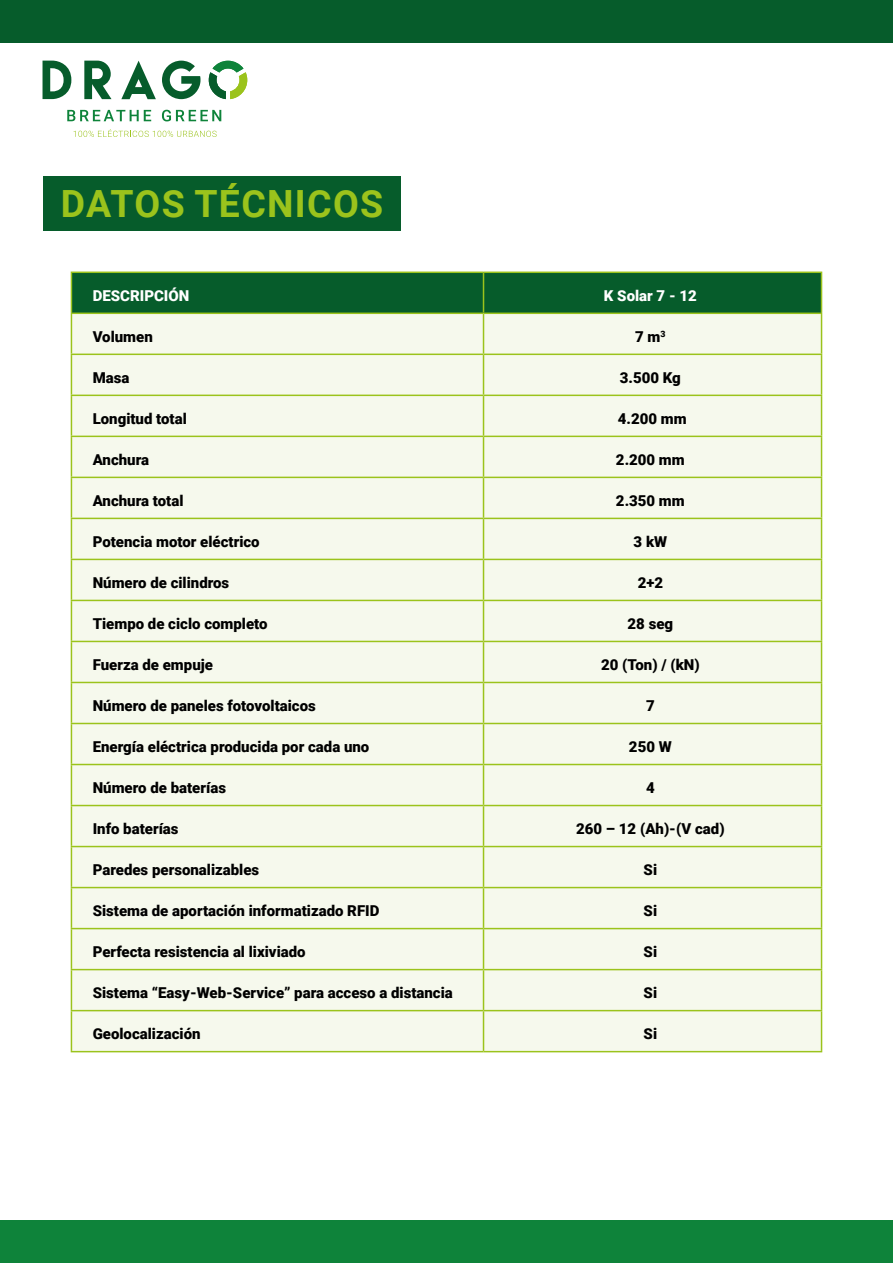
<style>
.page{position:relative;width:893px;height:1263px;background:#fff}
.page>*{position:absolute;margin:0;border:0;box-sizing:border-box;transform-origin:0 0}
.t1{font:700 37.5px "Roboto";letter-spacing:.035em;color:#9bc31c}
.t2{font:900 15px "Roboto";color:#000}
.t3{font:900 15px "Roboto";color:#fff}
</style>
<div class="page">
<div style="left:0;top:0;width:893px;height:43px;background:#065c2b"></div>
<div style="left:0;top:1220px;width:893px;height:43px;background:#0e833a"></div>
<svg style="left:43px;top:61px;width:28px;height:38px"></svg>
<svg style="left:84px;top:61px;width:28px;height:38px"></svg>
<svg style="left:121px;top:61px;width:35px;height:38px"></svg>
<svg style="left:162px;top:61px;width:39px;height:38px"></svg>
<svg style="left:67px;top:110px;width:84px;height:11px"></svg>
<svg style="left:162px;top:110px;width:59px;height:11px"></svg>
<svg style="left:74px;top:129px;width:143px;height:8px"></svg>
<svg style="left:209px;top:61px;width:38px;height:38px"></svg>
<div style="left:43px;top:176px;width:357px;height:55px;background:#065c2b"></div>
<div style="left:72px;top:273px;width:749px;height:40px;background:#065c2b"></div>
<div style="left:72px;top:314px;width:749px;height:737px;background:#f6f9ed"></div>
<hr style="left:71px;top:272px;width:412px;height:1px;background:#9bc31c">
<hr style="left:71px;top:273px;width:1px;height:40px;background:#9bc31c">
<hr style="left:483px;top:272px;width:339px;height:1px;background:#9bc31c">
<hr style="left:483px;top:273px;width:1px;height:40px;background:#9bc31c">
<hr style="left:821px;top:273px;width:1px;height:40px;background:#9bc31c">
<hr style="left:71px;top:313px;width:412px;height:1px;background:#9bc31c">
<hr style="left:71px;top:314px;width:1px;height:40px;background:#9bc31c">
<hr style="left:483px;top:313px;width:339px;height:1px;background:#9bc31c">
<hr style="left:483px;top:314px;width:1px;height:40px;background:#9bc31c">
<hr style="left:821px;top:314px;width:1px;height:40px;background:#9bc31c">
<hr style="left:71px;top:354px;width:412px;height:1px;background:#9bc31c">
<hr style="left:71px;top:355px;width:1px;height:40px;background:#9bc31c">
<hr style="left:483px;top:354px;width:339px;height:1px;background:#9bc31c">
<hr style="left:483px;top:355px;width:1px;height:40px;background:#9bc31c">
<hr style="left:821px;top:355px;width:1px;height:40px;background:#9bc31c">
<hr style="left:71px;top:395px;width:412px;height:1px;background:#9bc31c">
<hr style="left:71px;top:396px;width:1px;height:40px;background:#9bc31c">
<hr style="left:483px;top:395px;width:339px;height:1px;background:#9bc31c">
<hr style="left:483px;top:396px;width:1px;height:40px;background:#9bc31c">
<hr style="left:821px;top:396px;width:1px;height:40px;background:#9bc31c">
<hr style="left:71px;top:436px;width:412px;height:1px;background:#9bc31c">
<hr style="left:71px;top:437px;width:1px;height:40px;background:#9bc31c">
<hr style="left:483px;top:436px;width:339px;height:1px;background:#9bc31c">
<hr style="left:483px;top:437px;width:1px;height:40px;background:#9bc31c">
<hr style="left:821px;top:437px;width:1px;height:40px;background:#9bc31c">
<hr style="left:71px;top:477px;width:412px;height:1px;background:#9bc31c">
<hr style="left:71px;top:478px;width:1px;height:40px;background:#9bc31c">
<hr style="left:483px;top:477px;width:339px;height:1px;background:#9bc31c">
<hr style="left:483px;top:478px;width:1px;height:40px;background:#9bc31c">
<hr style="left:821px;top:478px;width:1px;height:40px;background:#9bc31c">
<hr style="left:71px;top:518px;width:412px;height:1px;background:#9bc31c">
<hr style="left:71px;top:519px;width:1px;height:40px;background:#9bc31c">
<hr style="left:483px;top:518px;width:339px;height:1px;background:#9bc31c">
<hr style="left:483px;top:519px;width:1px;height:40px;background:#9bc31c">
<hr style="left:821px;top:519px;width:1px;height:40px;background:#9bc31c">
<hr style="left:71px;top:559px;width:412px;height:1px;background:#9bc31c">
<hr style="left:71px;top:560px;width:1px;height:40px;background:#9bc31c">
<hr style="left:483px;top:559px;width:339px;height:1px;background:#9bc31c">
<hr style="left:483px;top:560px;width:1px;height:40px;background:#9bc31c">
<hr style="left:821px;top:560px;width:1px;height:40px;background:#9bc31c">
<hr style="left:71px;top:600px;width:412px;height:1px;background:#9bc31c">
<hr style="left:71px;top:601px;width:1px;height:40px;background:#9bc31c">
<hr style="left:483px;top:600px;width:339px;height:1px;background:#9bc31c">
<hr style="left:483px;top:601px;width:1px;height:40px;background:#9bc31c">
<hr style="left:821px;top:601px;width:1px;height:40px;background:#9bc31c">
<hr style="left:71px;top:641px;width:412px;height:1px;background:#9bc31c">
<hr style="left:71px;top:642px;width:1px;height:40px;background:#9bc31c">
<hr style="left:483px;top:641px;width:339px;height:1px;background:#9bc31c">
<hr style="left:483px;top:642px;width:1px;height:40px;background:#9bc31c">
<hr style="left:821px;top:642px;width:1px;height:40px;background:#9bc31c">
<hr style="left:71px;top:682px;width:412px;height:1px;background:#9bc31c">
<hr style="left:71px;top:683px;width:1px;height:40px;background:#9bc31c">
<hr style="left:483px;top:682px;width:339px;height:1px;background:#9bc31c">
<hr style="left:483px;top:683px;width:1px;height:40px;background:#9bc31c">
<hr style="left:821px;top:683px;width:1px;height:40px;background:#9bc31c">
<hr style="left:71px;top:723px;width:412px;height:1px;background:#9bc31c">
<hr style="left:71px;top:724px;width:1px;height:40px;background:#9bc31c">
<hr style="left:483px;top:723px;width:339px;height:1px;background:#9bc31c">
<hr style="left:483px;top:724px;width:1px;height:40px;background:#9bc31c">
<hr style="left:821px;top:724px;width:1px;height:40px;background:#9bc31c">
<hr style="left:71px;top:764px;width:412px;height:1px;background:#9bc31c">
<hr style="left:71px;top:765px;width:1px;height:40px;background:#9bc31c">
<hr style="left:483px;top:764px;width:339px;height:1px;background:#9bc31c">
<hr style="left:483px;top:765px;width:1px;height:40px;background:#9bc31c">
<hr style="left:821px;top:765px;width:1px;height:40px;background:#9bc31c">
<hr style="left:71px;top:805px;width:412px;height:1px;background:#9bc31c">
<hr style="left:71px;top:806px;width:1px;height:40px;background:#9bc31c">
<hr style="left:483px;top:805px;width:339px;height:1px;background:#9bc31c">
<hr style="left:483px;top:806px;width:1px;height:40px;background:#9bc31c">
<hr style="left:821px;top:806px;width:1px;height:40px;background:#9bc31c">
<hr style="left:71px;top:846px;width:412px;height:1px;background:#9bc31c">
<hr style="left:71px;top:847px;width:1px;height:40px;background:#9bc31c">
<hr style="left:483px;top:846px;width:339px;height:1px;background:#9bc31c">
<hr style="left:483px;top:847px;width:1px;height:40px;background:#9bc31c">
<hr style="left:821px;top:847px;width:1px;height:40px;background:#9bc31c">
<hr style="left:71px;top:887px;width:412px;height:1px;background:#9bc31c">
<hr style="left:71px;top:888px;width:1px;height:40px;background:#9bc31c">
<hr style="left:483px;top:887px;width:339px;height:1px;background:#9bc31c">
<hr style="left:483px;top:888px;width:1px;height:40px;background:#9bc31c">
<hr style="left:821px;top:888px;width:1px;height:40px;background:#9bc31c">
<hr style="left:71px;top:928px;width:412px;height:1px;background:#9bc31c">
<hr style="left:71px;top:929px;width:1px;height:40px;background:#9bc31c">
<hr style="left:483px;top:928px;width:339px;height:1px;background:#9bc31c">
<hr style="left:483px;top:929px;width:1px;height:40px;background:#9bc31c">
<hr style="left:821px;top:929px;width:1px;height:40px;background:#9bc31c">
<hr style="left:71px;top:969px;width:412px;height:1px;background:#9bc31c">
<hr style="left:71px;top:970px;width:1px;height:40px;background:#9bc31c">
<hr style="left:483px;top:969px;width:339px;height:1px;background:#9bc31c">
<hr style="left:483px;top:970px;width:1px;height:40px;background:#9bc31c">
<hr style="left:821px;top:970px;width:1px;height:40px;background:#9bc31c">
<hr style="left:71px;top:1010px;width:412px;height:1px;background:#9bc31c">
<hr style="left:71px;top:1011px;width:1px;height:40px;background:#9bc31c">
<hr style="left:483px;top:1010px;width:339px;height:1px;background:#9bc31c">
<hr style="left:483px;top:1011px;width:1px;height:40px;background:#9bc31c">
<hr style="left:821px;top:1011px;width:1px;height:40px;background:#9bc31c">
<hr style="left:71px;top:1051px;width:412px;height:1px;background:#9bc31c">
<hr style="left:483px;top:1051px;width:339px;height:1px;background:#9bc31c">
<h1 class="t1" style="left:61px;top:177px;width:324px">DATOS TÉCNICOS</h1>
<p class="t3" style="left:93px;top:285px;width:98px">DESCRIPCIÓN</p>
<p class="t3" style="left:604px;top:285px;width:94px">K Solar 7 - 12</p>
<p class="t2" style="left:93px;top:326px;width:62px">Volumen</p>
<p class="t2" style="left:635px;top:326px;width:32px">7 m<sup>3</sup></p>
<p class="t2" style="left:93px;top:367px;width:38px">Masa</p>
<p class="t2" style="left:620px;top:367px;width:63px">3.500 Kg</p>
<p class="t2" style="left:93px;top:408px;width:96px">Longitud total</p>
<p class="t2" style="left:618px;top:408px;width:70px">4.200 mm</p>
<p class="t2" style="left:93px;top:449px;width:58px">Anchura</p>
<p class="t2" style="left:616px;top:449px;width:70px">2.200 mm</p>
<p class="t2" style="left:93px;top:490px;width:92px">Anchura total</p>
<p class="t2" style="left:616px;top:490px;width:70px">2.350 mm</p>
<p class="t2" style="left:93px;top:531px;width:169px">Potencia motor eléctrico</p>
<p class="t2" style="left:634px;top:531px;width:35px">3 kW</p>
<p class="t2" style="left:93px;top:572px;width:138px">Número de cilindros</p>
<p class="t2" style="left:638px;top:572px;width:27px">2+2</p>
<p class="t2" style="left:93px;top:613px;width:176px">Tiempo de ciclo completo</p>
<p class="t2" style="left:628px;top:613px;width:47px">28 seg</p>
<p class="t2" style="left:93px;top:654px;width:122px">Fuerza de empuje</p>
<p class="t2" style="left:601px;top:654px;width:100px">20 (Ton) / (kN)</p>
<p class="t2" style="left:93px;top:695px;width:225px">Número de paneles fotovoltaicos</p>
<p class="t2" style="left:646px;top:695px;width:10px">7</p>
<p class="t2" style="left:93px;top:736px;width:278px">Energía eléctrica producida por cada uno</p>
<p class="t2" style="left:629px;top:736px;width:44px">250 W</p>
<p class="t2" style="left:93px;top:777px;width:135px">Número de baterías</p>
<p class="t2" style="left:646px;top:777px;width:10px">4</p>
<p class="t2" style="left:93px;top:818px;width:87px">Info baterías</p>
<p class="t2" style="left:576px;top:818px;width:150px">260 – 12 (Ah)-(V cad)</p>
<p class="t2" style="left:93px;top:859px;width:168px">Paredes personalizables</p>
<p class="t2" style="left:644px;top:859px;width:15px">Si</p>
<p class="t2" style="left:93px;top:900px;width:288px">Sistema de aportación informatizado RFID</p>
<p class="t2" style="left:644px;top:900px;width:15px">Si</p>
<p class="t2" style="left:93px;top:941px;width:214px">Perfecta resistencia al lixiviado</p>
<p class="t2" style="left:644px;top:941px;width:15px">Si</p>
<p class="t2" style="left:93px;top:982px;width:362px">Sistema “Easy-Web-Service” para acceso a distancia</p>
<p class="t2" style="left:644px;top:982px;width:15px">Si</p>
<p class="t2" style="left:93px;top:1023px;width:109px">Geolocalización</p>
<p class="t2" style="left:644px;top:1023px;width:15px">Si</p>
</div>
